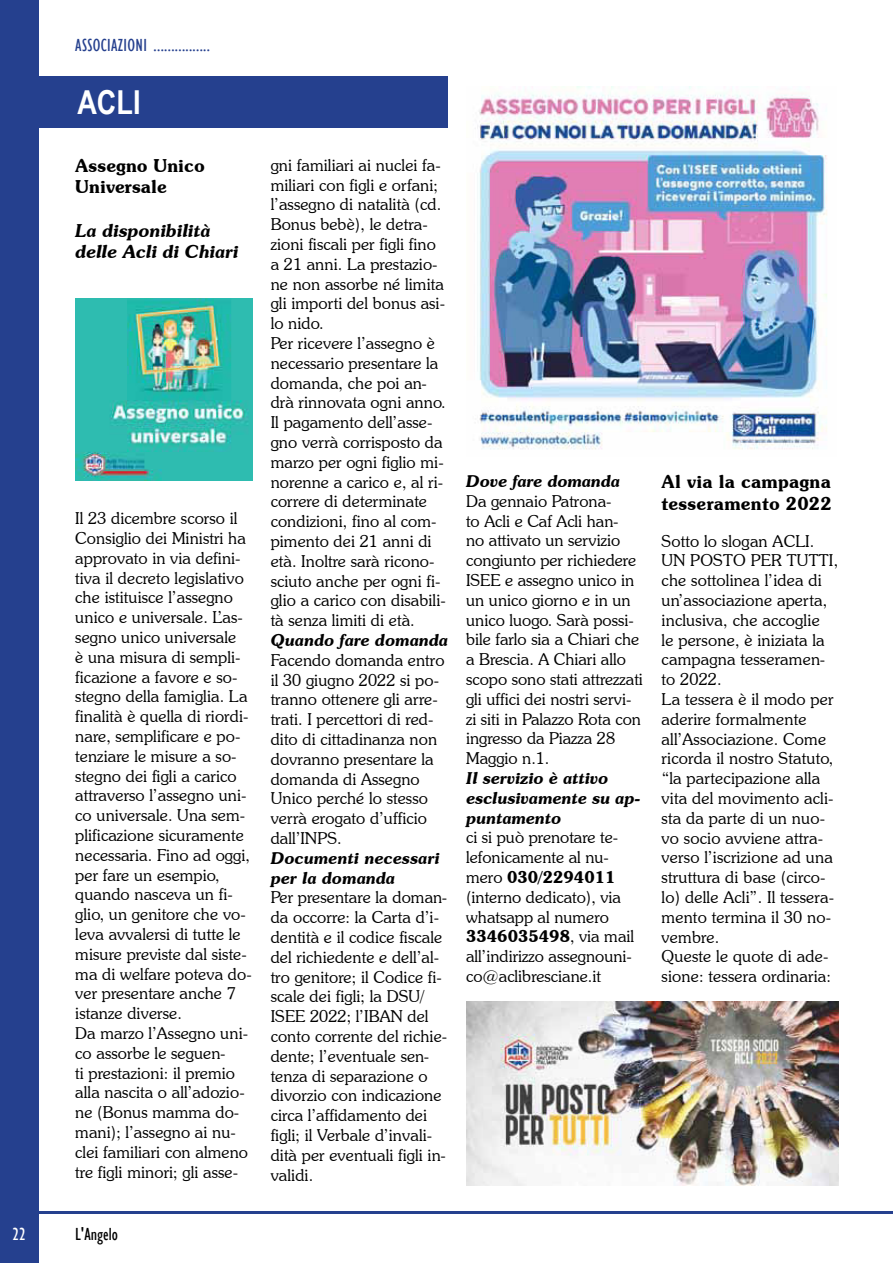
<style>
.page{position:relative;width:893px;height:1263px;background:#fff}
.page>*{position:absolute;margin:0;border:0;box-sizing:border-box;transform-origin:0 0}
.t1{font:700 33px "Arial Narrow";color:#fff}
.t2{font:600 18px/21.6px "Souvenir IT Cby BT";letter-spacing:.01em;color:#000}
.t3{font:italic 600 18px/21.6px "Souvenir IT Cby BT";color:#000}
.t4{font:condensed 18px "Gill Sans";letter-spacing:.02em;color:#25408e}
.t5{font:condensed 18px "Gill Sans";color:#000}
.t6{font:condensed 18px "Gill Sans";color:#fff}
.t7{font:300 16.5px/19.8px "Souvenir IT Cby BT";letter-spacing:.005em;color:#000}
.t8{font:italic 600 16.5px/19.8px "Souvenir IT Cby BT";color:#000}
.s1{font-weight:600}
</style>
<div class="page">
<div style="left:0;top:0;width:38px;height:1263px;background:#25408e"></div>
<hr style="left:0;top:1212px;width:893px;height:2px;background:#25408e">
<div style="left:23px;top:77px;width:425px;height:51px;background:#25408e"></div>
<img style="left:475px;top:86px;width:352px;height:364px">
<img style="left:75px;top:299px;width:178px;height:181px">
<img style="left:466px;top:1001px;width:373px;height:184px">
<p class="t6" style="left:13px;top:1226px;width:15px">22</p>
<p class="t4" style="left:75px;top:37px;width:136px">ASSOCIAZIOnI ................</p>
<h1 class="t1" style="left:77px;top:83px;width:65px">ACLI</h1>
<p class="t2" style="left:75px;top:156px;width:131px">Assegno unico universale</p>
<p class="t3" style="left:75px;top:221px;width:165px">La disponibilità delle Acli di Chiari</p>
<p class="t7" style="left:75px;top:510px;width:178px">Il 23 dicembre scorso il<br>Consiglio dei Ministri ha approvato in via defini&shy;tiva il decreto legislativo che istituisce l’assegno unico e universale. L’as&shy;segno unico universale<br>è una misura di sempli&shy;ficazione a favore e so&shy;stegno della famiglia. La finalità è quella di riordi&shy;nare, semplificare e po&shy;tenziare le misure a so&shy;stegno dei figli a carico attraverso l’assegno uni&shy;co universale. Una sem&shy;plificazione sicuramente necessaria. Fino ad oggi, per fare un esempio, quando nasceva un fi&shy;glio, un genitore che vo&shy;leva avvalersi di tutte le misure previste dal siste&shy;ma di welfare poteva do&shy;ver presentare anche 7 istanze diverse.<br>Da marzo l’Assegno uni&shy;co assorbe le seguen-<br>ti prestazioni: il premio alla nascita o all’adozio&shy;ne (Bonus mamma do&shy;mani); l’assegno ai nu&shy;clei familiari con almeno tre figli minori; gli asse-</p>
<p class="t5" style="left:75px;top:1226px;width:44px">L'Angelo</p>
<p class="t7" style="left:271px;top:156px;width:177px">gni familiari ai nuclei fa&shy;miliari con figli e orfani; l’assegno di natalità (cd.<br>Bonus bebè), le detra&shy;zioni fiscali per figli fino a 21 anni. La prestazio&shy;ne non assorbe né limita gli importi del bonus asi&shy;lo nido.<br>Per ricevere l’assegno è necessario presentare la domanda, che poi an&shy;drà rinnovata ogni anno.<br>Il pagamento dell’asse&shy;gno verrà corrisposto da marzo per ogni figlio mi&shy;norenne a carico e, al ri&shy;correre di determinate condizioni, fino al com&shy;pimento dei 21 anni di età. Inoltre sarà ricono&shy;sciuto anche per ogni fi&shy;glio a carico con disabili&shy;tà senza limiti di età.</p>
<p class="t8" style="left:271px;top:631px;width:179px">Quando fare domanda</p>
<p class="t7" style="left:271px;top:651px;width:175px">Facendo domanda entro il 30 giugno 2022 si po&shy;tranno ottenere gli arre&shy;trati. I percettori di red&shy;dito di cittadinanza non dovranno presentare la domanda di Assegno<br>Unico perché lo stesso verrà erogato d’ufficio dall’INPS.</p>
<p class="t8" style="left:271px;top:849px;width:170px">Documenti necessari per la domanda</p>
<p class="t7" style="left:271px;top:889px;width:178px">Per presentare la doman&shy;da occorre: la Carta d’i&shy;dentità e il codice fiscale del richiedente e dell’al&shy;tro genitore; il Codice fi&shy;scale dei figli; la DSU/<br>ISEE 2022; l’IBAN del conto corrente del richie&shy;dente; l’eventuale sen&shy;tenza di separazione o divorzio con indicazione circa l’affidamento dei figli; il Verbale d’invali&shy;dità per eventuali figli in&shy;validi.</p>
<p class="t8" style="left:466px;top:473px;width:155px">Dove fare domanda</p>
<p class="t7" style="left:466px;top:492px;width:178px">Da gennaio Patrona-<br>to Acli e Caf Acli han-<br>no attivato un servizio congiunto per richiedere<br>ISEE e assegno unico in un unico giorno e in un unico luogo. Sarà possi&shy;bile farlo sia a Chiari che a Brescia. A Chiari allo scopo sono stati attrezzati gli uffici dei nostri servi&shy;zi siti in Palazzo Rota con ingresso da Piazza 28<br>Maggio n.1.</p>
<p class="t8" style="left:466px;top:770px;width:176px">Il servizio è attivo esclusivamente su ap&shy;puntamento</p>
<p class="t7" style="left:466px;top:829px;width:170px">ci si può prenotare te&shy;lefonicamente al nu&shy;mero <span class="s1">030/2294011 </span>(interno dedicato), via whatsapp al numero<br><span class="s1">3346035498</span>, via mail all’indirizzo assegnouni&shy;co@aclibresciane.it</p>
<p class="t2" style="left:661px;top:472px;width:172px">Al via la campagna tesseramento 2022</p>
<p class="t7" style="left:661px;top:532px;width:178px">Sotto lo slogan ACLI.<br>UN POSTO PER TUTTI, che sottolinea l’idea di un’associazione aperta, inclusiva, che accoglie<br>le persone, è iniziata la campagna tesseramen&shy;to 2022.<br>La tessera è il modo per aderire formalmente all’Associazione. Come ricorda il nostro Statuto, “la partecipazione alla vita del movimento acli&shy;sta da parte di un nuo&shy;vo socio avviene attra&shy;verso l’iscrizione ad una struttura di base (circo&shy;lo) delle Acli”. Il tessera&shy;mento termina il 30 no&shy;vembre.<br>Queste le quote di ade&shy;sione: tessera ordinaria:</p>
</div>
